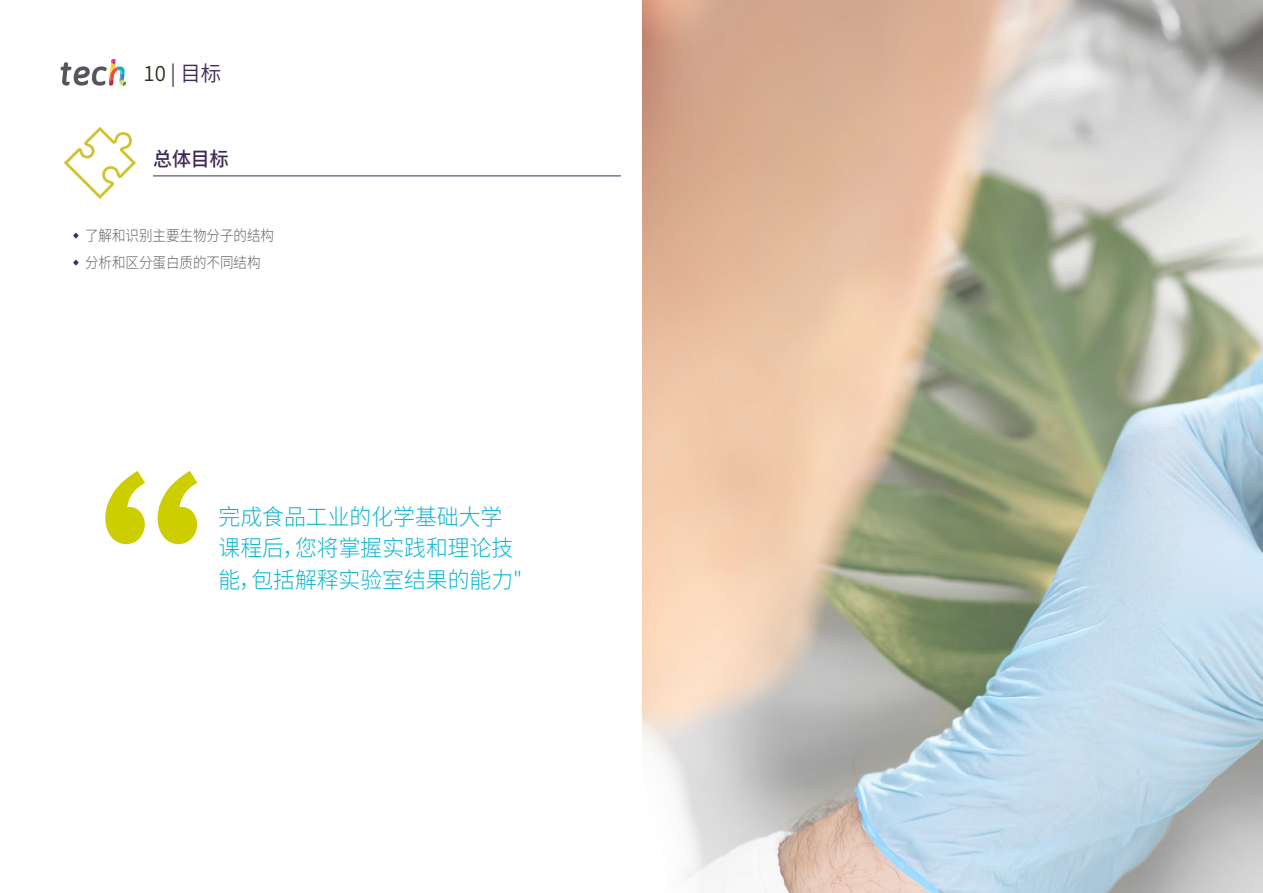
<style>
.page{position:relative;width:1263px;height:893px;background:#fff}
.page>*{position:absolute;margin:0;border:0;box-sizing:border-box;transform-origin:0 0}
.t1{font:300 22.5px/31.5px "Source Han Sans CN";color:#0fb6cf}
.t2{font:21px "Source Han Sans CN";color:#3e2b56}
.t3{font:500 19.5px "Source Han Sans CN";color:#3e2b56}
.t4{font:300 15px/26.7px "Source Han Sans CN";color:#61646a;scale:.9 1}
.s1{color:#312e20}
</style>
<div class="page">
<svg style="left:64px;top:127px;width:72px;height:72px"></svg>
<img style="left:642px;top:0;width:621px;height:893px">
<svg style="left:61px;top:59px;width:65px;height:27px"></svg>
<svg style="left:105px;top:471px;width:92px;height:73px"></svg>
<hr style="left:153px;top:176px;width:468px;height:1px;background:#3e2b56">
<p class="t2" style="left:144px;top:61px;width:79px"><span class="s1">10</span> | 目标</p>
<p class="t3" style="left:153px;top:147px;width:77px">总体目标</p>
<p class="t4" style="left:85px;top:223px;width:212px">了解和识别主要生物分子的结构分析和区分蛋白质的不同结构</p>
<p class="t1" style="left:219px;top:501px;width:305px">完成食品工业的化学基础大学课程后，您将掌握实践和理论技能，包括解释实验室结果的能力"</p>
</div>
